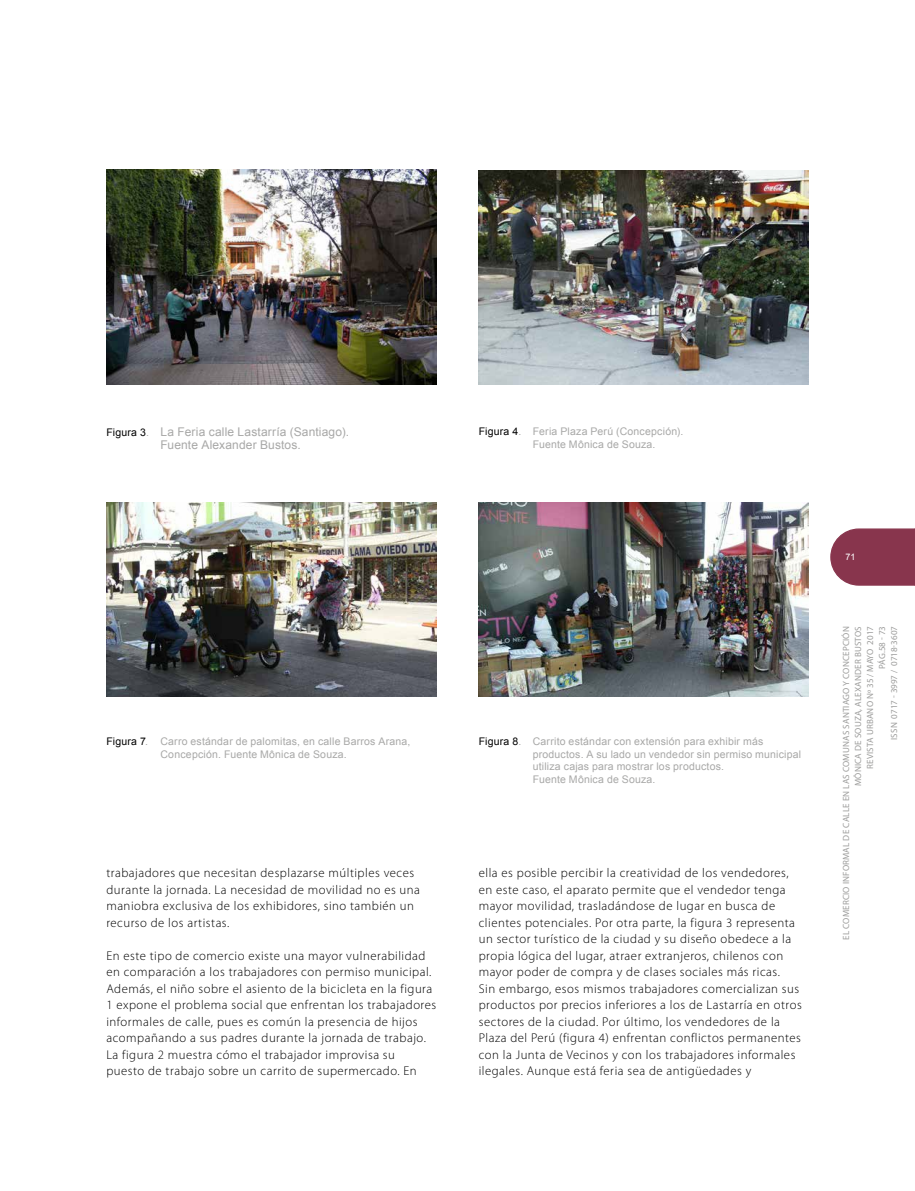
<style>
.page{position:relative;width:915px;height:1191px;background:#fff}
.page>*{position:absolute;margin:0;border:0;box-sizing:border-box;transform-origin:0 0}
.t1{font:300 12.75px/16.5px "Myriad Pro";letter-spacing:.04em;color:#000}
.t2{font:12px/12.6px "Arial";letter-spacing:.015em;color:#a8a8a7;text-align:center}
.t3{font:10.5px/12.6px "Arial";letter-spacing:.02em;color:#a8a8a7}
.t4{font:9px/12px "Myriad Pro";letter-spacing:.02em;color:#9d9d9c;text-align:right}
.t5{font:9px "Arial";color:#fff}
.s1{font-size:10.5px;color:#000}
.s2{font-size:10.5px}
.s3{color:#000}
</style>
<div class="page">
<svg style="left:830px;top:528px;width:85px;height:58px;background:#92465c"></svg>
<img style="left:106px;top:170px;width:330px;height:215px">
<img style="left:478px;top:170px;width:330px;height:215px">
<img style="left:106px;top:502px;width:330px;height:194px">
<img style="left:478px;top:502px;width:330px;height:194px">
<p class="t2" style="left:106px;top:426px;width:244px"><span class="s1">Figura 3</span><span class="s2">.</span> La Feria calle Lastarría (Santiago).<br>Fuente Alexander Bustos.</p>
<p class="t3" style="left:532px;top:425px;width:152px;text-indent:-54px"><span class="s3">Figura 4</span>. Feria Plaza Perú (Concepción).<br>Fuente Mônica de Souza.</p>
<p class="t3" style="left:160px;top:735px;width:251px;text-indent:-54px"><span class="s3">Figura 7</span>. Carro estándar de palomitas, en calle Barros Arana,<br>Concepción. Fuente Mônica de Souza.</p>
<p class="t3" style="left:532px;top:735px;width:270px;text-indent:-54px"><span class="s3">Figura 8</span>. Carrito estándar con extensión para exhibir más productos. A su lado un vendedor sin permiso municipal utiliza cajas para mostrar los productos.<br>Fuente Mônica de Souza.</p>
<p class="t1" style="left:106px;top:865px;width:315px">trabajadores que necesitan desplazarse múltiples veces durante la jornada. La necesidad de movilidad no es una maniobra exclusiva de los exhibidores, sino también un recurso de los artistas.</p>
<p class="t1" style="left:106px;top:947px;width:331px">En este tipo de comercio existe una mayor vulnerabilidad en comparación a los trabajadores con permiso municipal.<br>Además, el niño sobre el asiento de la bicicleta en la figura 1 expone el problema social que enfrentan los trabajadores informales de calle, pues es común la presencia de hijos acompañando a sus padres durante la jornada de trabajo.<br>La figura 2 muestra cómo el trabajador improvisa su<br>puesto de trabajo sobre un carrito de supermercado. En</p>
<p class="t1" style="left:478px;top:865px;width:324px">ella es posible percibir la creatividad de los vendedores, en este caso, el aparato permite que el vendedor tenga mayor movilidad, trasladándose de lugar en busca de clientes potenciales. Por otra parte, la figura 3 representa un sector turístico de la ciudad y su diseño obedece a la propia lógica del lugar, atraer extranjeros, chilenos con mayor poder de compra y de clases sociales más ricas.<br>Sin embargo, esos mismos trabajadores comercializan sus productos por precios inferiores a los de Lastarría en otros sectores de la ciudad. Por último, los vendedores de la Plaza del Perú (figura 4) enfrentan conflictos permanentes con la Junta de Vecinos y con los trabajadores informales ilegales. Aunque está feria sea de antigüedades y</p>
<p class="t5" style="left:845px;top:551px;width:12px">71</p>
<p class="t4" style="left:839px;top:940px;width:315px;rotate:-90deg">EL COMERCIO INFORMAL DE CALLE EN LAS COMUNAS SANTIAGO Y CONCEPCIÓN MÔNICA DE SOUZA, ALEXANDER BUSTOS<br>REVISTA URBANO Nº 35 / MAYO 2017<br>PÁG.58 - 73<br>ISSN 0717 - 3997 / 0718-3607</p>
</div>
